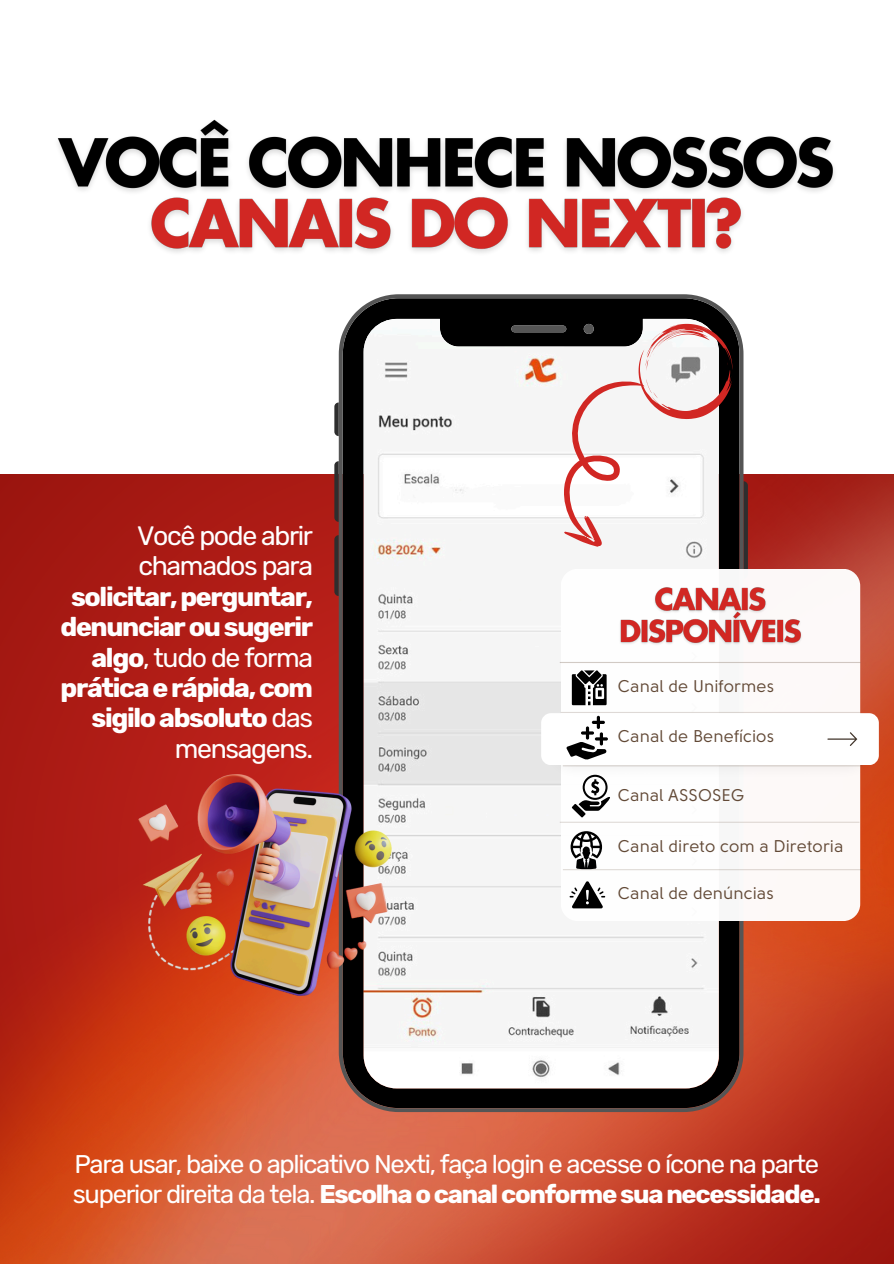
<style>
.page{position:relative;width:894px;height:1264px;background:#fff}
.page>*{position:absolute;margin:0;border:0;box-sizing:border-box;transform-origin:0 0}
.t1{font:700 26.7px/30.3px "Rubik";letter-spacing:-.05em;color:#fff;text-align:right}
.t2{font:25.65px/29.2px "Rubik";letter-spacing:-.05em;color:#fff}
.t3{font:16.95px "Solomon Sans";color:#624936}
.s1{font-weight:400}
.s2{font-weight:700}
</style>
<div class="page">
<img style="left:0;top:474px;width:893px;height:789px">
<svg style="left:334px;top:402px;width:4px;height:34px"></svg>
<svg style="left:334px;top:461px;width:4px;height:61px"></svg>
<svg style="left:334px;top:535px;width:4px;height:61px"></svg>
<svg style="left:743px;top:481px;width:4px;height:88px"></svg>
<svg style="left:338px;top:294px;width:405px;height:818px;fill:#f5f5f5"></svg>
<svg style="left:519px;top:324px;width:212px;height:232px"></svg>
<div style="left:560px;top:569px;width:300px;height:351px;background:#fff;border-radius:17px"></div>
<hr style="left:559px;top:662px;width:301px;height:1px;background:#624936">
<hr style="left:559px;top:821px;width:300px;height:1px;background:#624936">
<hr style="left:560px;top:712px;width:300px;height:1px;background:#624936">
<hr style="left:562px;top:869px;width:300px;height:1px;background:#624936">
<img style="left:541px;top:746px;width:338px;height:35px">
<div style="left:541px;top:713px;width:337px;height:52px;background:#fff;border-radius:10px"></div>
<svg style="left:827px;top:732px;width:30px;height:13px"></svg>
<svg style="left:571px;top:670px;width:35px;height:35px"></svg>
<svg style="left:566px;top:715px;width:41px;height:44px"></svg>
<svg style="left:571px;top:774px;width:39px;height:43px"></svg>
<svg style="left:570px;top:831px;width:32px;height:38px"></svg>
<svg style="left:569px;top:881px;width:36px;height:27px"></svg>
<img style="left:138px;top:774px;width:253px;height:221px">
<img style="left:620px;top:587px;width:182px;height:58px">
<img style="left:57px;top:119px;width:777px;height:134px">
<p class="t1" style="left:60px;top:520px;width:254px"><span class="s1">Você pode abrir chamados para </span>solicitar, perguntar, denunciar ou sugerir algo<span class="s1">, tudo de forma </span>prática e rápida, com sigilo absoluto <span class="s1">das mensagens.</span></p>
<p class="t3" style="left:617px;top:678px;width:158px">Canal de Uniformes</p>
<p class="t3" style="left:617px;top:728px;width:158px">Canal de Benefícios</p>
<p class="t3" style="left:617px;top:787px;width:129px">Canal ASSOSEG</p>
<p class="t3" style="left:617px;top:838px;width:227px">Canal direto com a Diretoria</p>
<p class="t3" style="left:617px;top:885px;width:157px">Canal de denúncias</p>
<p class="t2" style="left:73px;top:1149px;width:749px">Para usar, baixe o aplicativo Nexti, faça login e acesse o ícone na parte superior direita da tela. <span class="s2">Escolha o canal conforme sua necessidade.</span></p>
</div>
